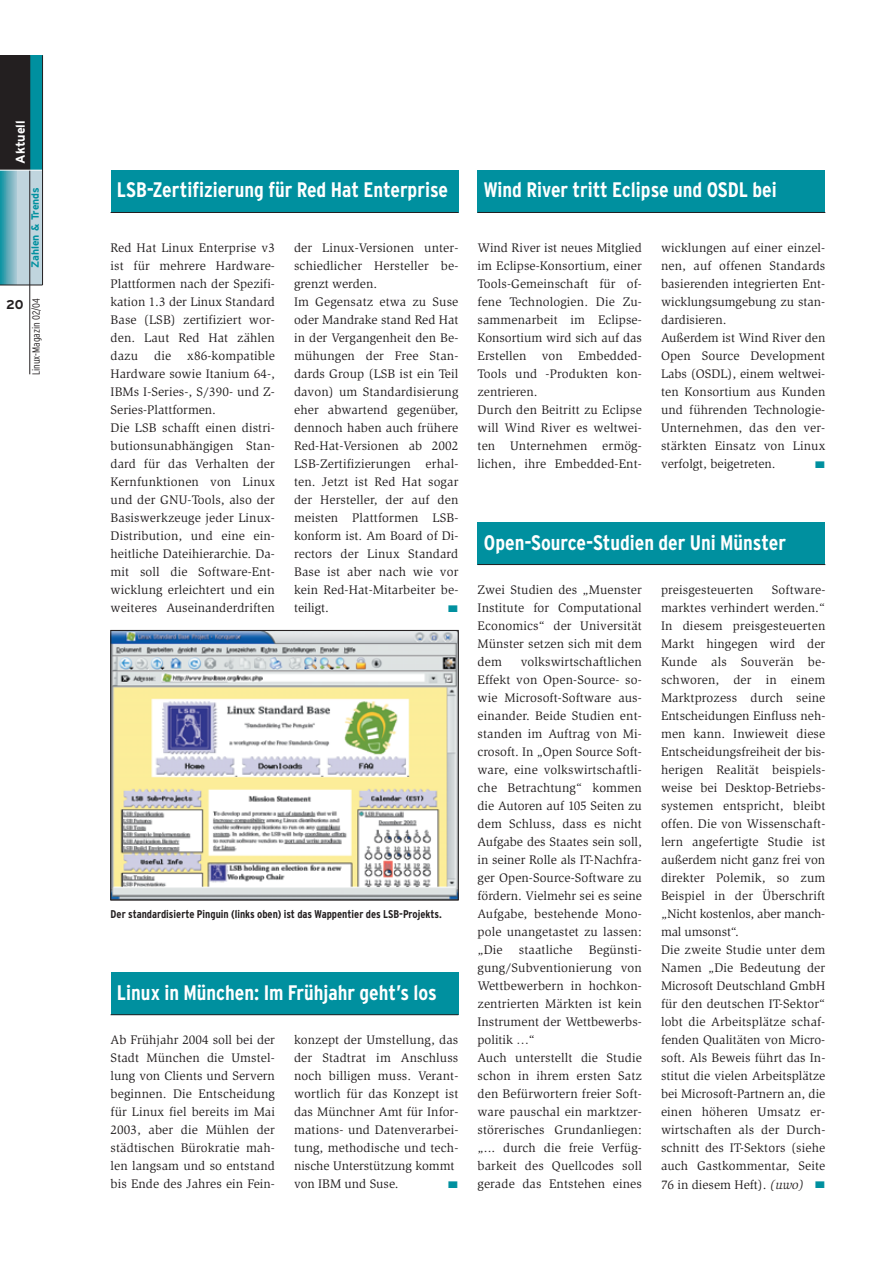
<style>
.page{position:relative;width:893px;height:1262px;background:#fff}
.page>*{position:absolute;margin:0;border:0;box-sizing:border-box;transform-origin:0 0}
.t1{font:700 condensed 21px "Interstate";color:#fff}
.t2{font:12.75px/18px "Slimbach";letter-spacing:.01em;color:#231f20}
.t3{font:700 12.75px "Interstate";color:#fff}
.t4{font:700 12.75px "Interstate";color:#231f20}
.t5{font:700 condensed 11.25px "Interstate";color:#231f20}
.t6{font:300 condensed 10.5px "Interstate";color:#231f20}
.t7{font:700 10.5px "Interstate";color:#00909f}
.t8{font:9.6px "Zapf Dingbats";color:#00909f;scale:1.33 1}
.s1{font-style:italic}
.s2{color:#00909f}
</style>
<div class="page">
<div style="left:111px;top:170px;width:347px;height:43px;background:#00909f"></div>
<hr style="left:111px;top:212px;width:347px;height:1px;background:#231f20">
<img style="left:113px;top:632px;width:343px;height:266px">
<div style="left:111px;top:630px;width:347px;height:270px;border:1px solid #231f20"></div>
<div style="left:0;top:55px;width:43px;height:230px;background:#00909f"></div>
<div style="left:0;top:55px;width:30px;height:115px;background:#231f20"></div>
<svg style="left:0;top:171px;width:17px;height:114px;background:#5facb9"></svg>
<div style="left:17px;top:170px;width:26px;height:115px;background:#c0d5de"></div>
<hr style="left:0;top:285px;width:43px;height:1px;background:#231f20">
<hr style="left:30px;top:55px;width:1px;height:319px;background:#231f20">
<hr style="left:0;top:170px;width:43px;height:1px;background:#fff">
<hr style="left:42px;top:55px;width:1px;height:230px;background:#231f20">
<div style="left:477px;top:170px;width:348px;height:43px;background:#00909f"></div>
<hr style="left:477px;top:212px;width:348px;height:1px;background:#231f20">
<div style="left:111px;top:972px;width:347px;height:43px;background:#00909f"></div>
<hr style="left:111px;top:1014px;width:347px;height:1px;background:#231f20">
<div style="left:477px;top:522px;width:348px;height:43px;background:#00909f"></div>
<hr style="left:477px;top:564px;width:348px;height:1px;background:#231f20">
<p class="t3" style="left:15px;top:164px;width:45px;rotate:-90deg">Aktuell</p>
<p class="t7" style="left:31px;top:268px;width:83px;rotate:-90deg">Zahlen &amp; Trends</p>
<p class="t4" style="left:6px;top:300px;width:19px">20</p>
<p class="t6" style="left:32px;top:375px;width:79px;rotate:-90deg">Linux-Magazin 02/04</p>
<h1 class="t1" style="left:117px;top:182px;width:333px">LSB-Zertifizierung für Red Hat Enterprise</h1>
<p class="t2" style="left:111px;top:240px;width:166px;text-align:justify">Red Hat Linux Enterprise v3 ist für mehrere Hardware-Plattformen nach der Spezifi&shy;kation 1.3 der Linux Standard Base (LSB) zertifiziert wor&shy;den. Laut Red Hat zählen dazu</p>
<p class="t2" style="left:111px;top:348px;width:166px;text-indent:77px">x86-kompatible<br>Hardware sowie Itanium 64-,<br>IBMs I-Series-, S/390- und Z-<br>Series-Plattformen.<br>Die LSB schafft einen distri&shy;butionsunabhängigen Stan&shy;dard für das Verhalten der<br>Kernfunktionen von Linux und der GNU-Tools, also der<br>Basiswerkzeuge jeder Linux-<br>Distribution, und eine ein&shy;heitliche Dateihierarchie. Da&shy;mit soll die Software-Ent&shy;wicklung erleichtert und ein weiteres Auseinanderdriften</p>
<p class="t2" style="left:154px;top:348px;width:19px">die</p>
<p class="t2" style="left:294px;top:240px;width:166px">der Linux-Versionen unter&shy;schiedlicher Hersteller be&shy;grenzt werden.<br>Im Gegensatz etwa zu Suse oder Mandrake stand Red Hat in der Vergangenheit den Be&shy;mühungen der Free Stan&shy;dards Group (LSB ist ein Teil davon) um Standardisierung eher abwartend gegenüber, dennoch haben auch frühere<br>Red-Hat-Versionen ab 2002<br>LSB-Zertifizierungen erhal&shy;ten. Jetzt ist Red Hat sogar der Hersteller, der auf den meisten Plattformen LSB&shy;konform ist. Am Board of Di&shy;rectors der Linux Standard<br>Base ist aber nach wie vor kein Red-Hat-Mitarbeiter be&shy;teiligt.</p>
<p class="t8" style="left:448px;top:603px;width:9px">■</p>
<p class="t5" style="left:111px;top:910px;width:333px">Der standardisierte Pinguin (links oben) ist das Wappentier des LSB-Projekts.</p>
<h1 class="t1" style="left:117px;top:984px;width:321px">Linux in München: Im Frühjahr geht’s los</h1>
<p class="t2" style="left:111px;top:1032px;width:166px;text-align:justify">Ab Frühjahr 2004 soll bei der Stadt München die Umstel&shy;lung von Clients und Servern beginnen. Die Entscheidung für Linux fiel bereits im Mai 2003, aber die Mühlen der städtischen Bürokratie mah&shy;len langsam und so entstand bis Ende des Jahres ein Fein-</p>
<p class="t2" style="left:294px;top:1032px;width:166px">konzept der Umstellung, das der Stadtrat im Anschluss noch billigen muss. Verant&shy;wortlich für das Konzept ist das Münchner Amt für Infor&shy;mations- und Datenverarbei&shy;tung, methodische und tech&shy;nische Unterstützung kommt von IBM und Suse.</p>
<p class="t8" style="left:448px;top:1179px;width:9px">■</p>
<h1 class="t1" style="left:484px;top:182px;width:294px">Wind River tritt Eclipse und OSDL bei</h1>
<p class="t2" style="left:477px;top:240px;width:166px">Wind River ist neues Mitglied im Eclipse-Konsortium, einer<br>Tools-Gemeinschaft für of&shy;fene Technologien. Die Zu&shy;sammenarbeit im Eclipse-<br>Konsortium wird sich auf das<br>Erstellen von Embedded-<br>Tools und -Produkten kon&shy;zentrieren.<br>Durch den Beitritt zu Eclipse will Wind River es weltwei&shy;ten Unternehmen ermög&shy;lichen, ihre Embedded-Ent-</p>
<p class="t2" style="left:661px;top:240px;width:166px">wicklungen auf einer einzel&shy;nen, auf offenen Standards basierenden integrierten Ent&shy;wicklungsumgebung zu stan&shy;dardisieren.<br>Außerdem ist Wind River den<br>Open Source Development<br>Labs (OSDL), einem weltwei&shy;ten Konsortium aus Kunden und führenden Technologie-<br>Unternehmen, das den ver&shy;stärkten Einsatz von Linux verfolgt, beigetreten.</p>
<p class="t8" style="left:815px;top:459px;width:9px">■</p>
<h1 class="t1" style="left:484px;top:534px;width:303px">Open-Source-Studien der Uni Münster</h1>
<p class="t2" style="left:477px;top:582px;width:166px;text-align:justify">Zwei Studien des „Muenster Institute for Computational Economics“ der Universität Münster setzen sich mit dem dem</p>
<p class="t2" style="left:477px;top:654px;width:166px;text-align:justify;text-indent:43px">volkswirtschaftlichen Effekt von Open-Source- so&shy;wie Microsoft-Software aus&shy;einander. Beide Studien ent&shy;standen im Auftrag von Mi&shy;crosoft. In „Open Source Soft&shy;ware, eine volkswirtschaftli&shy;che Betrachtung“ kommen die Autoren auf 105 Seiten zu dem Schluss, dass es nicht Aufgabe des Staates sein soll, in seiner Rolle als IT-Nachfra&shy;ger Open-Source-Software zu fördern. Vielmehr sei es seine Aufgabe, bestehende Mono&shy;pole unangetastet zu lassen: „Die</p>
<p class="t2" style="left:519px;top:942px;width:55px">staatliche</p>
<p class="t2" style="left:477px;top:942px;width:166px;text-indent:111px">Begünsti&shy;gung/Subventionierung von<br>Wettbewerbern in hochkon&shy;zentrierten Märkten ist kein<br>Instrument der Wettbewerbs&shy;politik …“<br>Auch unterstellt die Studie schon in ihrem ersten Satz den Befürwortern freier Soft&shy;ware pauschal ein marktzer&shy;störerisches Grundanliegen: „... durch die freie Verfüg&shy;barkeit des Quellcodes soll gerade das Entstehen eines</p>
<p class="t2" style="left:661px;top:582px;width:166px;text-indent:111px">Software&shy;marktes verhindert werden.“<br>In diesem preisgesteuerten<br>Markt hingegen wird der<br>Kunde als Souverän be&shy;schworen, der in einem<br>Marktprozess durch seine<br>Entscheidungen Einfluss neh&shy;men kann. Inwieweit diese<br>Entscheidungsfreiheit der bis&shy;herigen Realität beispiels&shy;weise bei Desktop-Betriebs&shy;systemen entspricht, bleibt offen. Die von Wissenschaft&shy;lern angefertigte Studie ist außerdem nicht ganz frei von direkter Polemik, so zum<br>Beispiel in der Überschrift „Nicht kostenlos, aber manch&shy;mal umsonst“.<br>Die zweite Studie unter dem<br>Namen „Die Bedeutung der<br>Microsoft Deutschland GmbH für den deutschen IT-Sektor“ lobt die Arbeitsplätze schaf&shy;fenden Qualitäten von Micro&shy;soft. Als Beweis führt das In&shy;stitut die vielen Arbeitsplätze bei Microsoft-Partnern an, die einen höheren Umsatz er&shy;wirtschaften als der Durch&shy;schnitt des IT-Sektors (siehe auch Gastkommentar, Seite<br>76 in diesem Heft). <span class="s1">(uwo)</span> <span class="s2">■</span></p>
<p class="t2" style="left:661px;top:582px;width:94px">preisgesteuerten</p>
</div>
